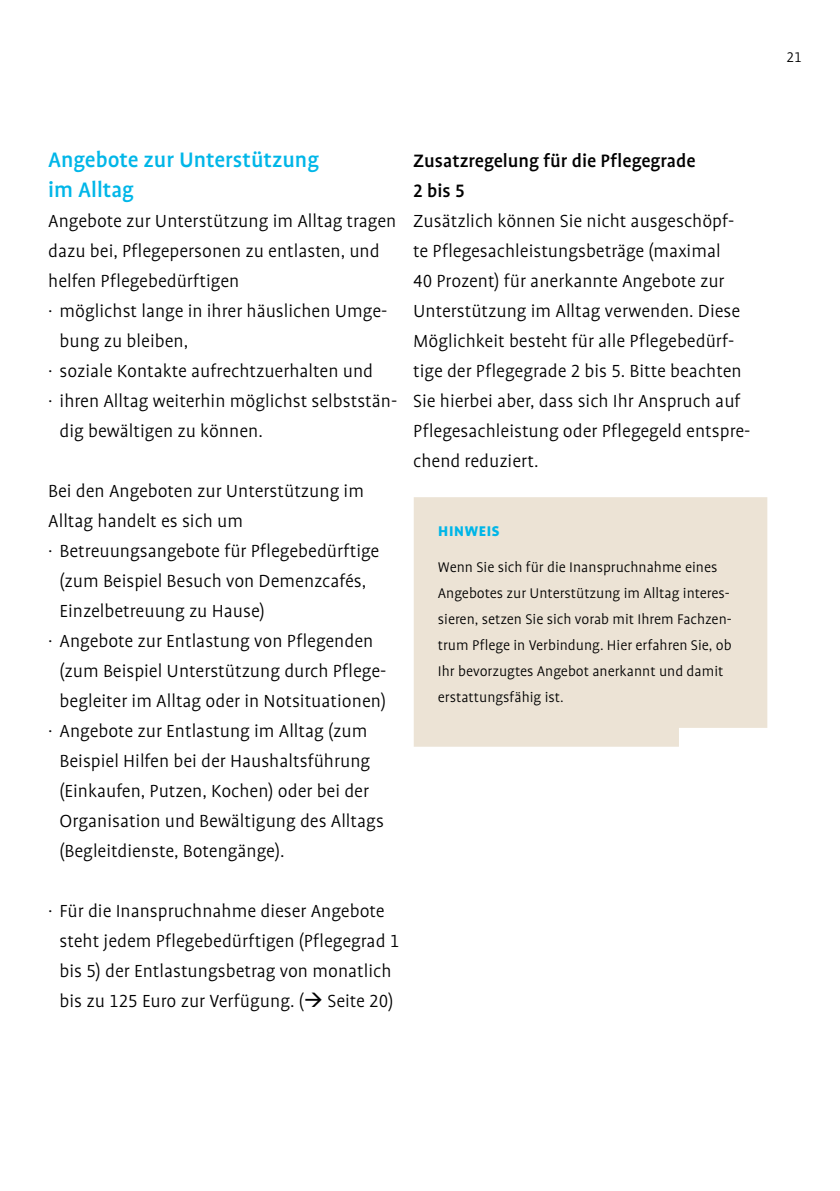
<style>
.page{position:relative;width:840px;height:1191px;background:#fff}
.page>*{position:absolute;margin:0;border:0;box-sizing:border-box;transform-origin:0 0}
.t1{font:500 24px/30px "Profile";color:#00b6e8}
.t2{font:500 20.4px/30px "Profile";color:#000}
.t3{font:300 20px/30px "Profile";color:#000}
.t4{font:700 19px "Profile SC";color:#00b6e8}
.t5{font:300 16px/26px "Profile";color:#000}
.t6{font:300 16px "Profile NO";color:#000}
.s1{font-family:"Profile SC"}
.s2{font-family:"Profile NO"}
</style>
<div class="page">
<div style="left:413px;top:497px;width:353px;height:249px;background:#ece3d5"></div>
<p class="t1" style="left:48px;top:145px;width:272px">Angebote zur Unterstützung im Alltag</p>
<p class="t3" style="left:48px;top:206px;width:349px">Angebote zur Unterstützung im Alltag tragen</p>
<p class="t3" style="left:48px;top:236px;width:333px">dazu bei, Pflegepersonen zu entlasten, und</p>
<p class="t3" style="left:48px;top:266px;width:192px">helfen Pflegebedürftigen</p>
<p class="t3" style="left:48px;top:296px;width:340px"><span class="s1">·</span> möglichst lange in ihrer häuslichen Umge-</p>
<p class="t3" style="left:60px;top:326px;width:130px">bung zu bleiben,</p>
<p class="t3" style="left:48px;top:356px;width:326px"><span class="s1">·</span> soziale Kontakte aufrechtzuerhalten und</p>
<p class="t3" style="left:48px;top:386px;width:350px"><span class="s1">·</span> ihren Alltag weiterhin möglichst selbststän-</p>
<p class="t3" style="left:60px;top:416px;width:205px">dig bewältigen zu können.</p>
<p class="t3" style="left:48px;top:476px;width:317px">Bei den Angeboten zur Unterstützung im</p>
<p class="t3" style="left:48px;top:506px;width:196px">Alltag handelt es sich um</p>
<p class="t3" style="left:48px;top:536px;width:332px"><span class="s1">·</span> Betreuungsangebote für Pflegebedürftige</p>
<p class="t3" style="left:60px;top:566px;width:308px">(zum Beispiel Besuch von Demenzcafés,</p>
<p class="t3" style="left:60px;top:596px;width:206px">Einzelbetreuung zu Hause)</p>
<p class="t3" style="left:48px;top:626px;width:326px"><span class="s1">·</span> Angebote zur Entlastung von Pflegenden</p>
<p class="t3" style="left:60px;top:656px;width:328px">(zum Beispiel Unterstützung durch Pflege-</p>
<p class="t3" style="left:60px;top:686px;width:328px">begleiter im Alltag oder in Notsituationen)</p>
<p class="t3" style="left:48px;top:716px;width:320px"><span class="s1">·</span> Angebote zur Entlastung im Alltag (zum</p>
<p class="t3" style="left:60px;top:746px;width:312px">Beispiel Hilfen bei der Haushaltsführung</p>
<p class="t3" style="left:60px;top:776px;width:311px">(Einkaufen, Putzen, Kochen) oder bei der</p>
<p class="t3" style="left:60px;top:806px;width:325px">Organisation und Bewältigung des Alltags</p>
<p class="t3" style="left:60px;top:836px;width:226px">(Begleitdienste, Botengänge).</p>
<p class="t2" style="left:413px;top:146px;width:284px">Zusatzregelung für die Pflegegrade<br><span class="s2">2</span> bis <span class="s2">5</span></p>
<p class="t3" style="left:413px;top:206px;width:338px">Zusätzlich können Sie nicht ausgeschöpf&shy;te Pflegesachleistungsbeträge (maximal<br><span class="s2">40</span> Prozent) für anerkannte Angebote zur Unterstützung im Alltag verwenden. Diese Möglichkeit besteht für alle Pflegebedürf&shy;tige der Pflegegrade <span class="s2">2</span> bis <span class="s2">5</span>. Bitte beachten Sie hierbei aber, dass sich Ihr Anspruch auf Pflegesachleistung oder Pflegegeld entspre&shy;chend reduziert.</p>
<p class="t4" style="left:437px;top:520px;width:63px">hinweis</p>
<p class="t5" style="left:437px;top:554px;width:295px">Wenn Sie sich für die Inanspruchnahme eines Angebotes zur Unterstützung im Alltag interes&shy;sieren, setzen Sie sich vorab mit Ihrem Fachzen&shy;trum Pflege in Verbindung. Hier erfahren Sie, ob Ihr bevorzugtes Angebot anerkannt und damit erstattungsfähig ist.</p>
<p class="t3" style="left:60px;top:896px;width:341px;text-indent:-11px"><span class="s1">·</span> Für die Inanspruchnahme dieser Angebote steht jedem Pflegebedürftigen (Pflegegrad <span class="s2">1 </span>bis <span class="s2">5</span>) der Entlastungsbetrag von monatlich bis zu <span class="s2">125</span> Euro zur Verfügung. (→ Seite <span class="s2">20</span>)</p>
<p class="t6" style="left:786px;top:50px;width:17px">21</p>
</div>
